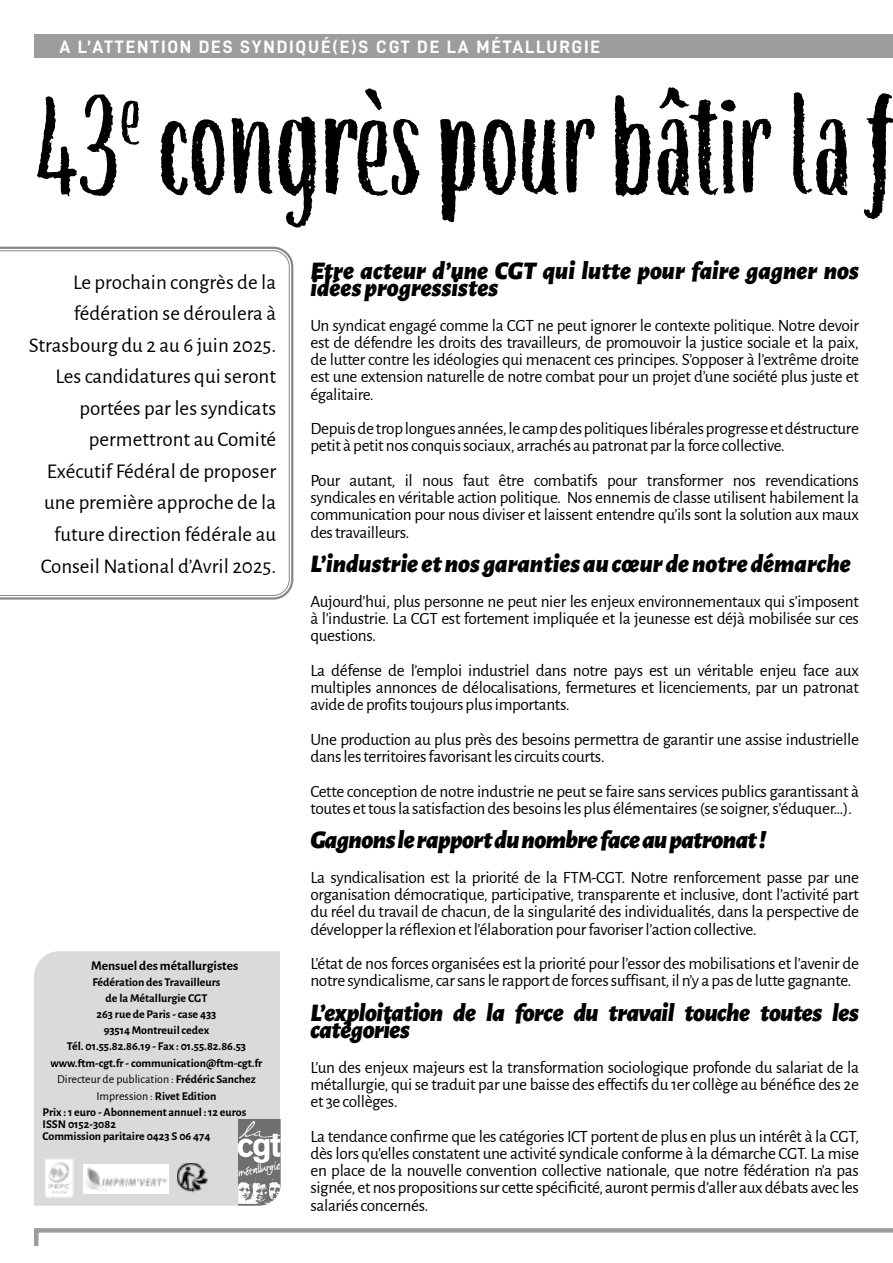
<style>
.page{position:relative;width:893px;height:1263px;background:#fff}
.page>*{position:absolute;margin:0;border:0;box-sizing:border-box;transform-origin:0 0}
.t1{font:condensed 152.7px "Above The Sky";color:#000}
.t2{font:italic 900 25.5px "Alegreya Sans";color:#000}
.t3{font:italic 900 25.5px "Alegreya Sans";letter-spacing:-.02em;color:#000}
.t4{font:21px/31.5px "Alegreya Sans";color:#000;text-align:right}
.t5{font:18px "D DIN Bold";letter-spacing:.1em;color:#fff}
.t6{font:17.25px/17.2px "Alegreya Sans";letter-spacing:-.02em;color:#000;text-align:justify}
.t7{font:700 13.5px "Alegreya Sans";color:#000}
.t8{font:700 12px/12px "Alegreya Sans";color:#000}
.t9{font:12px "Alegreya Sans";color:#000}
.s1{font-weight:700}
.s2{font-weight:400}
</style>
<div class="page">
<div style="left:34px;top:34px;width:859px;height:23px;background:#9d9d9c"></div>
<div style="left:34px;top:951px;width:246px;height:254px;background:#dadada"></div>
<svg style="left:238px;top:1119px;width:43px;height:86px"></svg>
<img style="left:177px;top:1163px;width:30px;height:29px">
<img style="left:83px;top:1165px;width:85px;height:28px">
<img style="left:44px;top:1158px;width:30px;height:39px">
<svg style="left:34px;top:1228px;width:859px;height:18px"></svg>
<svg style="left:0;top:247px;width:293px;height:353px"></svg>
<svg style="left:0;top:250px;width:290px;height:346px"></svg>
<p class="t5" style="left:60px;top:37px;width:542px">A L’ATTENTION DES SYNDIQUÉ(E)S CGT DE LA MÉTALLURGIE</p>
<h1 class="t1" style="left:34px;top:62px;width:863px">43<sup>e</sup> congrès pour bâtir la f</h1>
<p class="t4" style="left:29px;top:265px;width:249px">Le prochain congrès de la fédération se déroulera à<br>Strasbourg du 2 au 6 juin 2025.<br>Les candidatures qui seront portées par les syndicats permettront au Comité<br>Exécutif Fédéral de proposer une première approche de la future direction fédérale au<br>Conseil National d’Avril 2025.</p>
<p class="t7" style="left:91px;top:956px;width:149px">Mensuel des métallurgistes</p>
<p class="t8" style="left:92px;top:975px;width:130px">Fédération des Travailleurs</p>
<p class="t8" style="left:106px;top:991px;width:103px">de la Métallurgie CGT</p>
<p class="t8" style="left:97px;top:1007px;width:121px">263 rue de Paris - case 433</p>
<p class="t8" style="left:104px;top:1023px;width:107px">93514 Montreuil cedex</p>
<p class="t8" style="left:67px;top:1040px;width:181px">Tél. 01.55.82.86.19 - Fax : 01.55.82.86.53</p>
<p class="t8" style="left:51px;top:1056px;width:213px">www.ftm-cgt.fr - communication@ftm-cgt.fr</p>
<p class="t9" style="left:57px;top:1071px;width:200px">Directeur de publication : <span class="s1">Frédéric Sanchez</span></p>
<p class="t8" style="left:97px;top:1089px;width:121px"><span class="s2">Impression :</span> Rivet Edition</p>
<p class="t8" style="left:42px;top:1105px;width:205px">Prix : 1 euro - Abonnement annuel : 12 euros</p>
<p class="t8" style="left:42px;top:1117px;width:169px">ISSN 0152-3082<br>Commission paritaire 0423 S 06 474</p>
<h2 class="t2" style="left:310px;top:251px;width:550px">Etre acteur d’une CGT qui lutte pour faire gagner nos</h2>
<h2 class="t2" style="left:310px;top:268px;width:189px">idées progressistes</h2>
<p class="t6" style="left:310px;top:316px;width:550px">Un syndicat engagé comme la CGT ne peut ignorer le contexte politique. Notre devoir est de défendre les droits des travailleurs, de promouvoir la justice sociale et la paix, de lutter contre les idéologies qui menacent ces principes. S’opposer à l’extrême droite est une extension naturelle de notre combat pour un projet d’une société plus juste et égalitaire.</p>
<p class="t6" style="left:310px;top:419px;width:550px">Depuis de trop longues années, le camp des politiques libérales progresse et déstructure petit à petit nos conquis sociaux, arrachés au patronat par la force collective.</p>
<p class="t6" style="left:310px;top:471px;width:550px">Pour autant, il nous faut être combatifs pour transformer nos revendications syndicales en véritable action politique. Nos ennemis de classe utilisent habilement la communication pour nous diviser et laissent entendre qu’ils sont la solution aux maux des travailleurs.</p>
<h2 class="t2" style="left:310px;top:544px;width:542px">L’industrie et nos garanties au cœur de notre démarche</h2>
<p class="t6" style="left:310px;top:592px;width:550px">Aujourd’hui, plus personne ne peut nier les enjeux environnementaux qui s’imposent à l’industrie. La CGT est fortement impliquée et la jeunesse est déjà mobilisée sur ces questions.</p>
<p class="t6" style="left:310px;top:661px;width:550px">La défense de l’emploi industriel dans notre pays est un véritable enjeu face aux multiples annonces de délocalisations, fermetures et licenciements, par un patronat avide de profits toujours plus importants.</p>
<p class="t6" style="left:310px;top:730px;width:550px">Une production au plus près des besoins permettra de garantir une assise industrielle dans les territoires favorisant les circuits courts.</p>
<p class="t6" style="left:310px;top:781px;width:550px">Cette conception de notre industrie ne peut se faire sans services publics garantissant à toutes et tous la satisfaction des besoins les plus élémentaires (se soigner, s’éduquer…).</p>
<h2 class="t3" style="left:310px;top:820px;width:457px">Gagnons le rapport du nombre face au patronat !</h2>
<p class="t6" style="left:310px;top:868px;width:550px">La syndicalisation est la priorité de la FTM-CGT. Notre renforcement passe par une organisation démocratique, participative, transparente et inclusive, dont l’activité part du réel du travail de chacun, de la singularité des individualités, dans la perspective de développer la réflexion et l’élaboration pour favoriser l’action collective.</p>
<p class="t6" style="left:310px;top:954px;width:550px">L’état de nos forces organisées est la priorité pour l’essor des mobilisations et l’avenir de notre syndicalisme, car sans le rapport de forces suffisant, il n’y a pas de lutte gagnante.</p>
<h2 class="t3" style="left:310px;top:992px;width:550px">L’exploitation de la force du travail touche toutes les</h2>
<h2 class="t3" style="left:310px;top:1010px;width:101px">catégories</h2>
<p class="t6" style="left:310px;top:1057px;width:550px">L’un des enjeux majeurs est la transformation sociologique profonde du salariat de la métallurgie, qui se traduit par une baisse des effectifs du 1er collège au bénéfice des 2e et 3e collèges.</p>
<p class="t6" style="left:310px;top:1126px;width:550px">La tendance confirme que les catégories ICT portent de plus en plus un intérêt à la CGT, dès lors qu’elles constatent une activité syndicale conforme à la démarche CGT. La mise en place de la nouvelle convention collective nationale, que notre fédération n’a pas signée, et nos propositions sur cette spécificité, auront permis d’aller aux débats avec les salariés concernés.</p>
</div>
